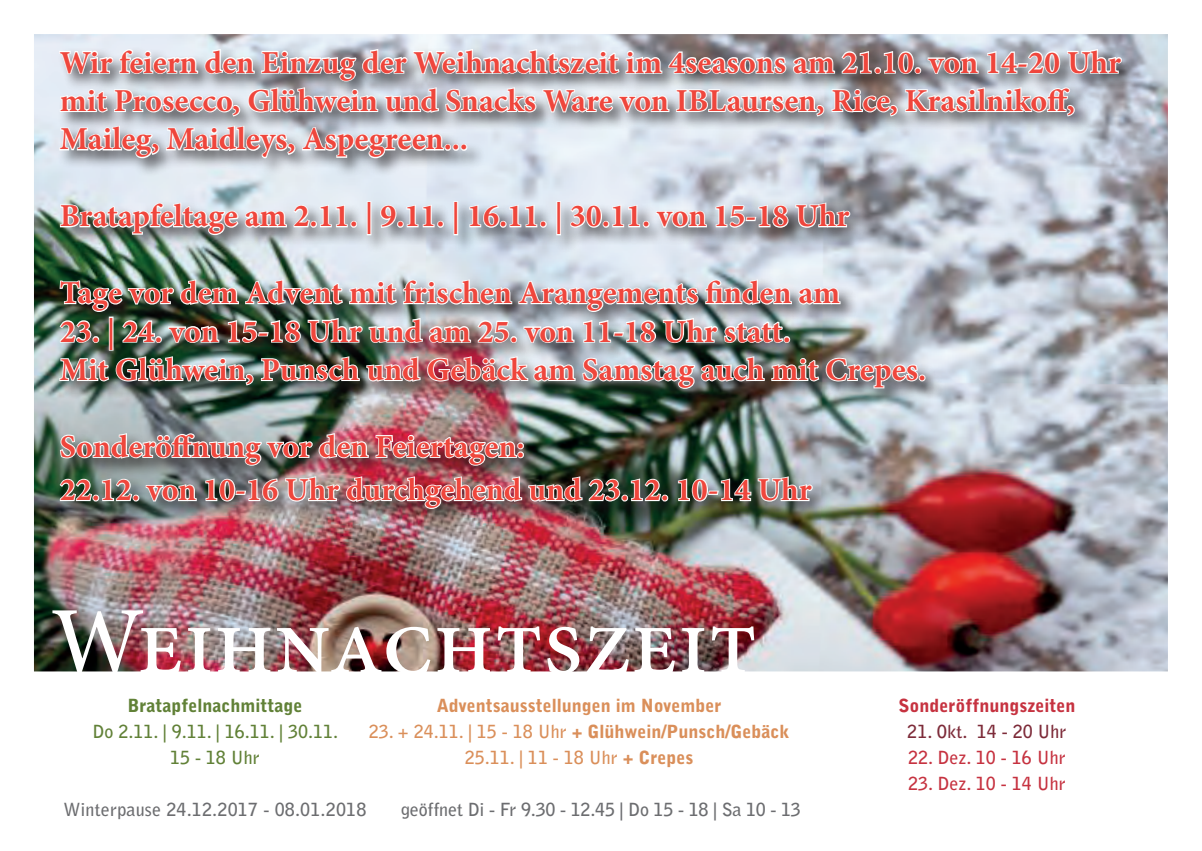
<style>
.page{position:relative;width:1202px;height:851px;background:#fff}
.page>*{position:absolute;margin:0;border:0;box-sizing:border-box;transform-origin:0 0}
.t1{font:500 96px "Minion Pro";color:#fff}
.t2{font:700 32px/38.4px "Minion Pro";color:#ef463c}
.t3{font:700 18px/26px "Bell Gothic Std";color:#da8f5a;text-align:center}
.t4{font:700 18px "Bell Gothic Std";letter-spacing:-.01em;color:#6c6d70}
.t5{font:700 18px/26px "Bell Gothic Std";color:#618137;text-align:center}
.t6{font:700 18px "Bell Gothic Std";letter-spacing:.01em;color:#6c6d70}
.t7{font:700 18px "Bell Gothic Std";color:#c63240}
.t8{font:900 18px "Bell Gothic Std";color:#da8f5a}
.t9{font:900 18px "Bell Gothic Std";color:#618137}
.t10{font:900 18px "Bell Gothic Std";color:#c63240}
.t11{font:700 18px "Bell Gothic Std";color:#7d2b39}
.s1{font-weight:900}
</style>
<div class="page">
<img style="left:34px;top:34px;width:1134px;height:637px">
<div style="left:58px;top:46px;width:1082px;height:482px;background:#231f20;opacity:.75"></div>
<svg style="left:58px;top:34px;width:1065px;height:125px;background:#c4c9d0"></svg>
<div style="left:444px;top:144px;width:7px;height:7px;border:2px solid #fff;border-radius:50%"></div>
<div style="left:452px;top:144px;width:7px;height:7px;border:2px solid #fff;border-radius:50%"></div>
<div style="left:461px;top:144px;width:6px;height:7px;border:2px solid #fff;border-radius:50%"></div>
<img style="left:58px;top:194px;width:861px;height:196px">
<div style="left:919px;top:374px;width:6px;height:7px;border:2px solid #fff;border-radius:50%"></div>
<img style="left:59px;top:431px;width:459px;height:35px">
<div style="left:517px;top:442px;width:7px;height:7px;border:2px solid #fff;border-radius:50%"></div>
<div style="left:517px;top:451px;width:7px;height:7px;border:2px solid #fff;border-radius:50%"></div>
<svg style="left:58px;top:477px;width:35px;height:25px"></svg>
<div style="left:92px;top:494px;width:7px;height:7px;border:2px solid #fff;border-radius:50%"></div>
<svg style="left:101px;top:477px;width:32px;height:25px"></svg>
<div style="left:133px;top:494px;width:6px;height:7px;border:2px solid #fff;border-radius:50%"></div>
<svg style="left:145px;top:483px;width:53px;height:19px"></svg>
<svg style="left:204px;top:477px;width:32px;height:25px"></svg>
<div style="left:236px;top:490px;width:10px;height:5px;border:2px solid #fff"></div>
<img style="left:247px;top:475px;width:374px;height:35px">
<div style="left:621px;top:494px;width:7px;height:7px;border:2px solid #fff;border-radius:50%"></div>
<svg style="left:630px;top:477px;width:32px;height:25px"></svg>
<div style="left:661px;top:494px;width:7px;height:7px;border:2px solid #fff;border-radius:50%"></div>
<svg style="left:677px;top:477px;width:32px;height:25px"></svg>
<div style="left:708px;top:490px;width:11px;height:5px;border:2px solid #fff"></div>
<svg style="left:720px;top:475px;width:94px;height:28px"></svg>
<p class="t2" style="left:60px;top:43px;width:1063px">Wir feiern den Einzug der Weihnachtszeit im 4seasons am 21.10. von 14-20 Uhr mit Prosecco, Glühwein und Snacks Ware von IBLaursen, Rice, Krasilnikoff,<br>Maileg, Maidleys, Aspegreen...</p>
<p class="t2" style="left:60px;top:196px;width:791px">Bratapfeltage am 2.11. | 9.11. | 16.11. | 30.11. von 15-18 Uhr</p>
<p class="t2" style="left:60px;top:273px;width:782px">Tage vor dem Advent mit frischen Arangements finden am</p>
<p class="t2" style="left:60px;top:312px;width:868px">23. | 24. von 15-18 Uhr und am 25. von 11-18 Uhr statt.<br>Mit Glühwein, Punsch und Gebäck am Samstag auch mit Crepes.</p>
<p class="t2" style="left:60px;top:424px;width:753px;line-height:43.2px">Sonderöffnung vor den Feiertagen:<br>22.12. von 10-16 Uhr durchgehend und 23.12. 10-14 Uhr</p>
<h1 class="t1" style="left:51px;top:577px;width:708px">Weihnachtszeit</h1>
<p class="t9" style="left:127px;top:694px;width:177px">Bratapfelnachmittage</p>
<p class="t5" style="left:93px;top:718px;width:247px">Do 2.11. | 9.11. | 16.11. | 30.11.<br>15 - 18 Uhr</p>
<p class="t6" style="left:64px;top:798px;width:304px">Winterpause 24.12.2017 - 08.01.2018</p>
<p class="t8" style="left:437px;top:694px;width:286px">Adventsausstellungen im November</p>
<p class="t3" style="left:369px;top:718px;width:422px">23. + 24.11. | 15 - 18 Uhr <span class="s1">+ Glühwein/Punsch/Gebäck<br></span>25.11. | 11 - 18 Uhr <span class="s1">+ Crepes</span></p>
<p class="t4" style="left:401px;top:798px;width:401px">geöffnet Di - Fr 9.30 - 12.45 | Do 15 - 18 | Sa 10 - 13</p>
<p class="t10" style="left:898px;top:694px;width:179px">Sonderöffnungszeiten</p>
<p class="t11" style="left:907px;top:720px;width:161px">21. Okt. 14 - 20 Uhr</p>
<p class="t7" style="left:908px;top:746px;width:159px">22. Dez. 10 - 16 Uhr</p>
<p class="t7" style="left:908px;top:772px;width:159px">23. Dez. 10 - 14 Uhr</p>
</div>
